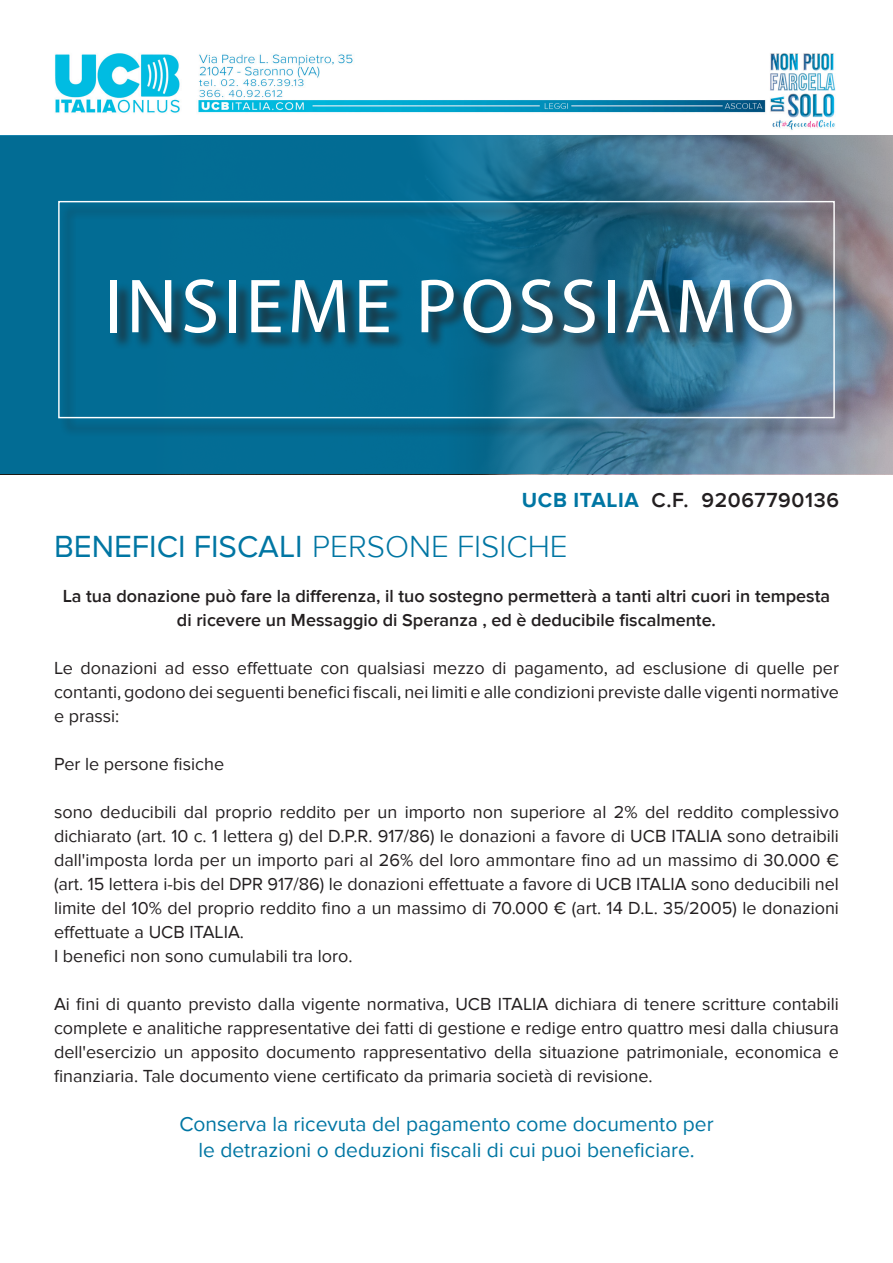
<style>
.page{position:relative;width:893px;height:1263px;background:#fff}
.page>*{position:absolute;margin:0;border:0;box-sizing:border-box;transform-origin:0 0}
.t1{font:77.4px "Myriad Pro";letter-spacing:.05em;color:#fff}
.t2{font:31.5px "Proxima Nova";color:#0076a3}
.t3{font:21px "Proxima Nova";color:#0076a3}
.t4{font:600 21px "Proxima Nova";letter-spacing:.03em;color:#231f20}
.t5{font:18px/24px "Proxima Nova";color:#231f20;text-align:justify}
.t6{font:600 18px/24px "Proxima Nova";color:#231f20;text-align:center}
.s1{font-weight:700;color:#0076a3}
.s2{font-weight:300}
</style>
<div class="page">
<svg style="left:0;top:135px;width:893px;height:339px;fill:#046d94"></svg>
<div style="left:60px;top:203px;width:793px;height:233px;background:#231f20;opacity:.75"></div>
<div style="left:58px;top:201px;width:777px;height:217px;border:1px solid #fff"></div>
<img style="left:55px;top:53px;width:781px;height:77px">
<p class="t1" style="left:104px;top:259px;width:692px">INSIEME POSSIAMO</p>
<p class="t4" style="left:522px;top:488px;width:319px"><span class="s1">UCB ITALIA</span> C.F. 92067790136</p>
<p class="t2" style="left:54px;top:528px;width:515px">BENEFICI FISCALI <span class="s2">PERSONE FISICHE</span></p>
<p class="t6" style="left:63px;top:584px;width:769px">La tua donazione può fare la differenza, il tuo sostegno permetterà a tanti altri cuori in tempesta di ricevere un Messaggio di Speranza , ed è deducibile fiscalmente.</p>
<p class="t5" style="left:54px;top:656px;width:786px">Le donazioni ad esso effettuate con qualsiasi mezzo di pagamento, ad esclusione di quelle per contanti, godono dei seguenti benefici fiscali, nei limiti e alle condizioni previste dalle vigenti normative e prassi:</p>
<p class="t5" style="left:54px;top:752px;width:172px">Per le persone fisiche</p>
<p class="t5" style="left:54px;top:800px;width:786px">sono deducibili dal proprio reddito per un importo non superiore al 2% del reddito complessivo dichiarato (art. 10 c. 1 lettera g) del D.P.R. 917/86) le donazioni a favore di UCB ITALIA sono detraibili dall'imposta lorda per un importo pari al 26% del loro ammontare fino ad un massimo di 30.000 € (art. 15 lettera i-bis del DPR 917/86) le donazioni effettuate a favore di UCB ITALIA sono deducibili nel limite del 10% del proprio reddito fino a un massimo di 70.000 € (art. 14 D.L. 35/2005) le donazioni effettuate a UCB ITALIA.</p>
<p class="t5" style="left:54px;top:944px;width:300px">I benefici non sono cumulabili tra loro.</p>
<p class="t5" style="left:54px;top:992px;width:786px">Ai fini di quanto previsto dalla vigente normativa, UCB ITALIA dichiara di tenere scritture contabili complete e analitiche rappresentative dei fatti di gestione e redige entro quattro mesi dalla chiusura dell'esercizio un apposito documento rappresentativo della situazione patrimoniale, economica e finanziaria. Tale documento viene certificato da primaria società di revisione.</p>
<p class="t3" style="left:179px;top:1112px;width:536px">Conserva la ricevuta del pagamento come documento per</p>
<p class="t3" style="left:198px;top:1138px;width:498px">le detrazioni o deduzioni fiscali di cui puoi beneficiare.</p>
</div>
